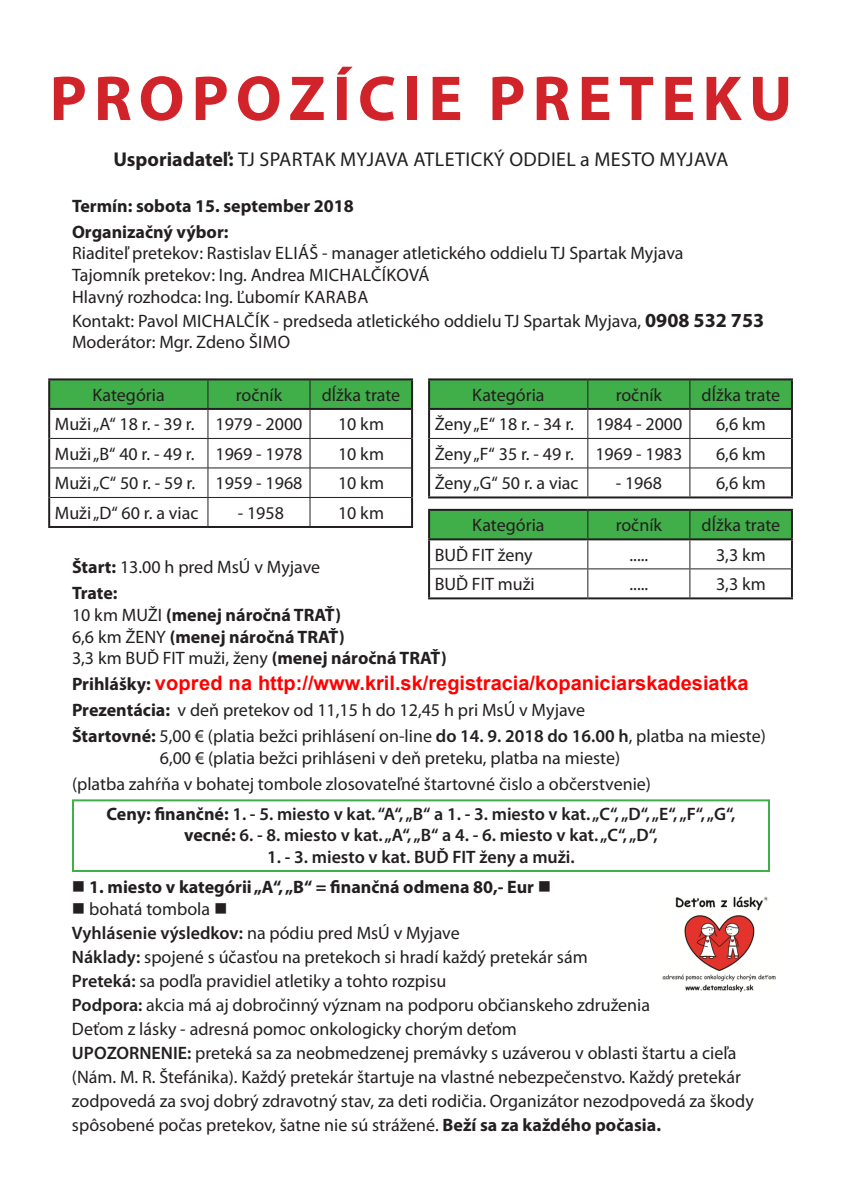
<style>
.page{position:relative;width:842px;height:1191px;background:#fff}
.page>*{position:absolute;margin:0;border:0;box-sizing:border-box;transform-origin:0 0}
.t1{font:700 64px "Myriad Pro";letter-spacing:.11em;color:#d1232a}
.t2{font:700 20px "Arial";color:#f00}
.t3{font:700 20px "Myriad Pro";color:#231f20}
.t4{font:20px "Myriad Pro";letter-spacing:.02em;color:#231f20}
.t5{font:20px "Myriad Pro";letter-spacing:-.005em;color:#231f20}
.t6{font:18px/24px "Myriad Pro";color:#231f20}
.t7{font:700 18px/21.6px "Myriad Pro";color:#231f20}
.t8{font:600 18px/21.6px "Myriad Pro";color:#231f20;text-align:center}
.s1{font-weight:400}
.s2{font-weight:700;font-size:20px}
.s3{font-weight:700}
.s4{font-family:"Myriad Pro";font-size:18px;color:#231f20}
.s5{font-weight:600}
</style>
<div class="page">
<hr style="left:48px;top:378px;width:160px;height:2px;background:#231f20">
<hr style="left:48px;top:380px;width:2px;height:28px;background:#231f20">
<hr style="left:208px;top:378px;width:102px;height:2px;background:#231f20">
<hr style="left:310px;top:378px;width:103px;height:2px;background:#231f20">
<hr style="left:411px;top:380px;width:2px;height:28px;background:#231f20">
<hr style="left:48px;top:410px;width:2px;height:28px;background:#231f20">
<hr style="left:411px;top:410px;width:2px;height:28px;background:#231f20">
<hr style="left:48px;top:438px;width:2px;height:30px;background:#231f20">
<hr style="left:411px;top:438px;width:2px;height:30px;background:#231f20">
<hr style="left:48px;top:468px;width:2px;height:29px;background:#231f20">
<hr style="left:411px;top:468px;width:2px;height:29px;background:#231f20">
<hr style="left:48px;top:497px;width:2px;height:29px;background:#231f20">
<hr style="left:411px;top:497px;width:2px;height:29px;background:#231f20">
<hr style="left:48px;top:526px;width:160px;height:2px;background:#231f20">
<hr style="left:208px;top:526px;width:102px;height:2px;background:#231f20">
<hr style="left:310px;top:526px;width:103px;height:2px;background:#231f20">
<svg style="left:49px;top:380px;width:363px;height:146px"></svg>
<hr style="left:48px;top:408px;width:160px;height:2px;background:#231f20">
<hr style="left:208px;top:408px;width:102px;height:2px;background:#231f20">
<hr style="left:310px;top:408px;width:103px;height:2px;background:#231f20">
<hr style="left:50px;top:438px;width:158px;height:1px;background:#231f20">
<hr style="left:208px;top:438px;width:102px;height:1px;background:#231f20">
<hr style="left:310px;top:438px;width:101px;height:1px;background:#231f20">
<hr style="left:50px;top:497px;width:158px;height:1px;background:#231f20">
<hr style="left:208px;top:497px;width:102px;height:1px;background:#231f20">
<hr style="left:310px;top:497px;width:101px;height:1px;background:#231f20">
<hr style="left:428px;top:378px;width:160px;height:2px;background:#231f20">
<hr style="left:428px;top:380px;width:2px;height:28px;background:#231f20">
<hr style="left:588px;top:378px;width:102px;height:2px;background:#231f20">
<hr style="left:690px;top:378px;width:103px;height:2px;background:#231f20">
<hr style="left:791px;top:380px;width:2px;height:28px;background:#231f20">
<hr style="left:428px;top:410px;width:2px;height:28px;background:#231f20">
<hr style="left:791px;top:410px;width:2px;height:28px;background:#231f20">
<hr style="left:428px;top:438px;width:2px;height:30px;background:#231f20">
<hr style="left:791px;top:438px;width:2px;height:30px;background:#231f20">
<hr style="left:428px;top:468px;width:2px;height:28px;background:#231f20">
<hr style="left:791px;top:468px;width:2px;height:28px;background:#231f20">
<hr style="left:428px;top:496px;width:160px;height:2px;background:#231f20">
<hr style="left:588px;top:496px;width:102px;height:2px;background:#231f20">
<hr style="left:690px;top:496px;width:103px;height:2px;background:#231f20">
<svg style="left:429px;top:379px;width:363px;height:117px"></svg>
<hr style="left:428px;top:408px;width:160px;height:2px;background:#231f20">
<hr style="left:588px;top:408px;width:102px;height:2px;background:#231f20">
<hr style="left:690px;top:408px;width:103px;height:2px;background:#231f20">
<hr style="left:430px;top:438px;width:158px;height:1px;background:#231f20">
<hr style="left:588px;top:438px;width:102px;height:1px;background:#231f20">
<hr style="left:690px;top:438px;width:101px;height:1px;background:#231f20">
<hr style="left:428px;top:509px;width:160px;height:2px;background:#231f20">
<hr style="left:428px;top:511px;width:2px;height:27px;background:#231f20">
<hr style="left:588px;top:509px;width:102px;height:2px;background:#231f20">
<hr style="left:690px;top:509px;width:103px;height:2px;background:#231f20">
<hr style="left:791px;top:511px;width:2px;height:27px;background:#231f20">
<hr style="left:428px;top:540px;width:2px;height:29px;background:#231f20">
<hr style="left:791px;top:540px;width:2px;height:29px;background:#231f20">
<hr style="left:428px;top:569px;width:2px;height:28px;background:#231f20">
<hr style="left:791px;top:569px;width:2px;height:28px;background:#231f20">
<hr style="left:428px;top:597px;width:160px;height:2px;background:#231f20">
<hr style="left:588px;top:597px;width:102px;height:2px;background:#231f20">
<hr style="left:690px;top:597px;width:103px;height:2px;background:#231f20">
<svg style="left:429px;top:510px;width:363px;height:87px"></svg>
<hr style="left:428px;top:538px;width:160px;height:2px;background:#231f20">
<hr style="left:588px;top:538px;width:102px;height:2px;background:#231f20">
<hr style="left:690px;top:538px;width:103px;height:2px;background:#231f20">
<hr style="left:430px;top:568px;width:158px;height:1px;background:#231f20">
<hr style="left:588px;top:568px;width:102px;height:1px;background:#231f20">
<hr style="left:690px;top:568px;width:101px;height:1px;background:#231f20">
<img style="left:662px;top:896px;width:114px;height:97px">
<div style="left:72px;top:799px;width:698px;height:73px;border:2px solid #40ae49"></div>
<h1 class="t1" style="left:50px;top:57px;width:744px">propozície preteku</h1>
<p class="t3" style="left:114px;top:146px;width:202px">Usporiadateľ: <span class="s1">TJ Spartak</span></p>
<p class="t5" style="left:340px;top:147px;width:116px">Myjava At letick</p>
<p class="t4" style="left:494px;top:147px;width:41px">ý oddie</p>
<p class="t4" style="left:566px;top:147px;width:41px">l amest</p>
<p class="t4" style="left:641px;top:147px;width:86px">o myjava</p>
<p class="t7" style="left:72px;top:192px;width:283px;line-height:26px">Termín: sobota 15. september 2018<br>Organizačný výbor:</p>
<p class="t6" style="left:72px;top:242px;width:613px;line-height:21.6px">Riaditeľ pretekov: Rastislav Eliáš - manager atletického oddielu TJ Spartak Myjava<br>Tajomník pretekov: Ing. Andrea Mic halčíková<br>H lavný rozhodca: Ing. Ľubomír Karaba</p>
<p class="t6" style="left:72px;top:309px;width:694px;line-height:21.6px">Kontakt: Pavol Mic halčík - predseda atletického oddielu TJ Spartak Myjava, <span class="s2">0908 532 753<br></span>Moderátor: Mgr. Zdeno Šimo</p>
<p class="t6" style="left:92px;top:382px;width:74px">Kategória</p>
<p class="t6" style="left:236px;top:382px;width:48px">ročník</p>
<p class="t6" style="left:322px;top:382px;width:80px">dĺžka trate</p>
<p class="t6" style="left:55px;top:412px;width:249px">Muži „A“ 18 r. - 39 r. 1979 - 2000</p>
<p class="t6" style="left:338px;top:412px;width:48px">10 km</p>
<p class="t6" style="left:55px;top:441px;width:249px">Muži „B“ 40 r. - 49 r. 1969 - 1978</p>
<p class="t6" style="left:338px;top:441px;width:48px">10 km</p>
<p class="t6" style="left:55px;top:471px;width:249px">Muži „C“ 50 r. - 59 r. 1959 - 1968</p>
<p class="t6" style="left:338px;top:471px;width:48px">10 km</p>
<p class="t6" style="left:55px;top:500px;width:145px">Muži „D“ 60 r. a viac</p>
<p class="t6" style="left:238px;top:500px;width:48px">- 1958</p>
<p class="t6" style="left:338px;top:500px;width:48px">10 km</p>
<p class="t6" style="left:472px;top:382px;width:74px">Kategória</p>
<p class="t6" style="left:616px;top:382px;width:48px">ročník</p>
<p class="t6" style="left:702px;top:382px;width:80px">dĺžka trate</p>
<p class="t6" style="left:435px;top:412px;width:249px">Ženy „E“ 18 r. - 34 r. 1984 - 2000</p>
<p class="t6" style="left:716px;top:412px;width:51px">6,6 km</p>
<p class="t6" style="left:435px;top:441px;width:249px">Ženy „F“ 35 r. - 49 r. 1969 - 1983</p>
<p class="t6" style="left:716px;top:441px;width:51px">6,6 km</p>
<p class="t6" style="left:435px;top:471px;width:145px">Ženy „G“ 50 r. a viac</p>
<p class="t6" style="left:616px;top:471px;width:48px">- 1968</p>
<p class="t6" style="left:716px;top:471px;width:51px">6,6 km</p>
<p class="t6" style="left:472px;top:513px;width:74px">Kategória</p>
<p class="t6" style="left:616px;top:513px;width:48px">ročník</p>
<p class="t6" style="left:702px;top:513px;width:80px">dĺžka trate</p>
<p class="t6" style="left:435px;top:542px;width:99px">BUĎ FIT ženy</p>
<p class="t6" style="left:629px;top:542px;width:20px">.....</p>
<p class="t6" style="left:716px;top:542px;width:51px">3,3 km</p>
<p class="t6" style="left:72px;top:554px;width:250px;line-height:26px"><span class="s3">Štart:</span> 13.00 h pred MsÚ v Myjave<br><span class="s3">Trate:</span></p>
<p class="t7" style="left:72px;top:603px;width:376px"><span class="s1">10 km MUŽI</span> (menej náročná TRAŤ)<br><span class="s1">6,6 km ŽENY</span> (menej náročná TRAŤ)<br><span class="s1">3,3 km BUĎ FIT muži, ženy</span> (menej náročná TRAŤ)</p>
<p class="t2" style="left:72px;top:670px;width:678px"><span class="s4">Prihlášky:</span> vopred na http://www.kril.sk/registracia/kopaniciarskadesiatka</p>
<p class="t6" style="left:72px;top:697px;width:695px;line-height:26px"><span class="s3">Prezentácia:</span> v deň pretekov od 11,15 h do 12,45 h pri MsÚ v Myjave<br><span class="s3">Štartovné:</span> 5,00 € (platia bežci prihlásení on-line <span class="s5">do 14. 9. 2018 do 16.00 h</span>, platba na mieste)</p>
<p class="t6" style="left:72px;top:744px;width:580px;line-height:26px;text-indent:88px">6,00 € (platia bežci prihláseni v deň preteku, platba na mieste) (platba zahŕňa v bohatej tombole zlosovateľné štartovné čislo a občerstvenie)</p>
<p class="t8" style="left:107px;top:802px;width:630px"><span class="s3">Ceny: finančné:</span> 1. - 5. miesto v kat. “A“, „B“ a 1. - 3. miesto v kat. „C“, „D“, „E“, „F“, „G“, <span class="s3">vecné:</span> 6. - 8. miesto v kat. „A“, „B“ a 4. - 6. miesto v kat. „C“, „D“,</p>
<p class="t8" style="left:267px;top:845px;width:309px">1. - 3. miesto v kat. BUĎ FIT ženy a muži.</p>
<p class="t7" style="left:72px;top:875px;width:481px">■ 1. miesto v kategórii „A“, „B“ = finančná odmena 80,- Eur ■</p>
<p class="t6" style="left:72px;top:896px;width:683px">■ bohatá tombola ■<br><span class="s5">Vyhlásenie výsledkov:</span> na pódiu pred MsÚ v Myjave<br><span class="s5">Náklady:</span> spojené s účasťou na pretekoch si hradí každý pretekár sám<br><span class="s5">Preteká:</span> sa podľa pravidiel atletiky a tohto rozpisu<br><span class="s5">Podpora:</span> akcia má aj dobročinný význam na podporu občianskeho združenia<br>Deťom z lásky - adresná pomoc onkologicky chorým deťom<br><span class="s5">UPOZORNENIE:</span> preteká sa za neobmedzenej premávky s uzáverou v oblasti štartu a cieľa (Nám. M. R. Štefánika). Každý pretekár štartuje na vlastné nebezpečenstvo. Každý pretekár zodpovedá za svoj dobrý zdravotný stav, za deti rodičia. Organizátor nezodpovedá za škody spôsobené počas pretekov, šatne nie sú strážené. <span class="s3">Beží sa za každého počasia.</span></p>
<p class="t6" style="left:435px;top:572px;width:101px">BUĎ FIT muži</p>
<p class="t6" style="left:629px;top:572px;width:20px">.....</p>
<p class="t6" style="left:716px;top:572px;width:51px">3,3 km</p>
</div>
